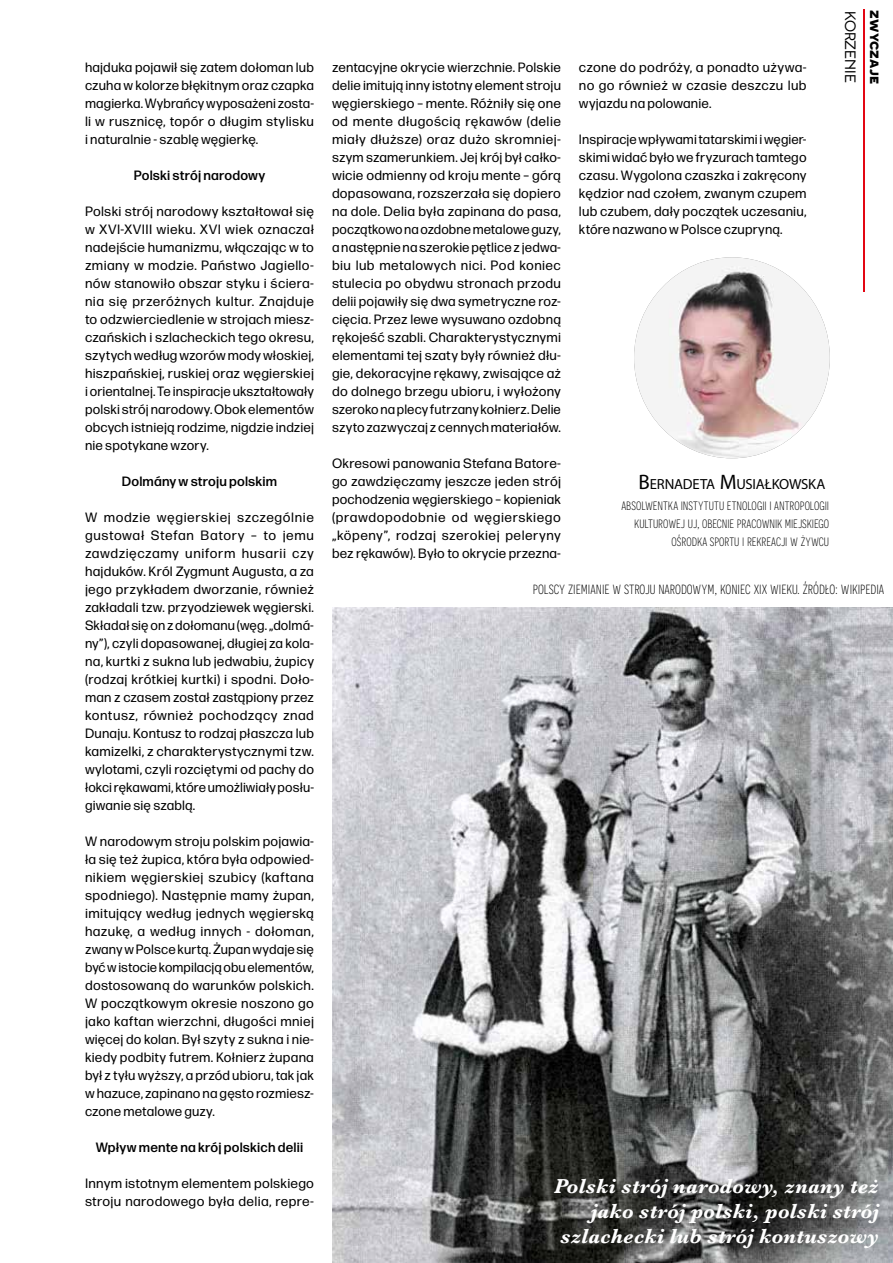
<style>
.page{position:relative;width:893px;height:1263px;background:#fff}
.page>*{position:absolute;margin:0;border:0;box-sizing:border-box;transform-origin:0 0}
.t1{font:italic 700 21px/25.2px "Baskerville";letter-spacing:.01em;color:#fff;text-align:right}
.t2{font:300 16.65px "Novecentosanscondensed";color:#000}
.t3{font:300 15.15px/18px "Novecentosanscondensed";color:#000;text-align:right}
.t4{font:15px "Novecentosanswide";color:#000}
.t5{font:700 15px "Novecentosanswide";color:#000}
.t6{font:14.7px "Myriad Pro";letter-spacing:-.015em;color:#000}
.t7{font:13.5px/18px "Forma DJR Micro";letter-spacing:.015em;color:#000;text-align:justify}
.t8{font:500 13.5px "Forma DJR Micro";letter-spacing:.01em;color:#000}
.s1{font-size:21px}
</style>
<div class="page">
<hr style="left:863px;top:10px;width:2px;height:282px;background:#e30613">
<img style="left:634px;top:257px;width:196px;height:201px">
<img style="left:332px;top:607px;width:561px;height:656px">
<p class="t7" style="left:85px;top:58px;width:230px">hajduka pojawił się zatem dołoman lub czuha w kolorze błękitnym oraz czapka magierka. Wybrańcy wyposażeni zosta&shy;li w rusznicę, topór o długim stylisku i naturalnie - szablę węgierkę.</p>
<p class="t8" style="left:134px;top:167px;width:133px">Polski strój narodowy</p>
<p class="t7" style="left:85px;top:202px;width:230px">Polski strój narodowy kształtował się w XVI-XVIII wieku. XVI wiek oznaczał nadejście humanizmu, włączając w to zmiany w modzie. Państwo Jagiello&shy;nów stanowiło obszar styku i ściera&shy;nia się przeróżnych kultur. Znajduje to odzwierciedlenie w strojach miesz&shy;czańskich i szlacheckich tego okresu, szytych według wzorów mody włoskiej, hiszpańskiej, ruskiej oraz węgierskiej i orientalnej. Te inspiracje ukształtowały polski strój narodowy. Obok elementów obcych istnieją rodzime, nigdzie indziej nie spotykane wzory.</p>
<p class="t8" style="left:122px;top:473px;width:157px">Dolmány w stroju polskim</p>
<p class="t7" style="left:85px;top:508px;width:230px">W modzie węgierskiej szczególnie gustował Stefan Batory – to jemu zawdzięczamy uniform husarii czy hajduków. Król Zygmunt Augusta, a za jego przykładem dworzanie, również zakładali tzw. przyodziewek węgierski.<br>Składał się on z dołomanu (węg. „dolmá&shy;ny”), czyli dopasowanej, długiej za kola&shy;na, kurtki z sukna lub jedwabiu, żupicy (rodzaj krótkiej kurtki) i spodni. Doło&shy;man z czasem został zastąpiony przez kontusz, również pochodzący znad Dunaju. Kontusz to rodzaj płaszcza lub kamizelki, z charakterystycznymi tzw. wylotami, czyli rozciętymi od pachy do łokci rękawami, które umożliwiały posłu&shy;giwanie się szablą.</p>
<p class="t7" style="left:85px;top:832px;width:230px">W narodowym stroju polskim pojawia&shy;ła się też żupica, która była odpowied&shy;nikiem węgierskiej szubicy (kaftana spodniego). Następnie mamy żupan, imitujący według jednych węgierską hazukę, a według innych - dołoman, zwany w Polsce kurtą. Żupan wydaje się być w istocie kompilacją obu elementów, dostosowaną do warunków polskich.<br>W początkowym okresie noszono go jako kaftan wierzchni, długości mniej więcej do kolan. Był szyty z sukna i nie&shy;kiedy podbity futrem. Kołnierz żupana był z tyłu wyższy, a przód ubioru, tak jak w hazuce, zapinano na gęsto rozmiesz&shy;czone metalowe guzy.</p>
<p class="t8" style="left:96px;top:1139px;width:209px">Wpływ mente na krój polskich delii</p>
<p class="t7" style="left:85px;top:1174px;width:230px">Innym istotnym elementem polskiego stroju narodowego była delia, repre-</p>
<p class="t7" style="left:332px;top:58px;width:230px">zentacyjne okrycie wierzchnie. Polskie delie imitują inny istotny element stroju węgierskiego – mente. Różniły się one od mente długością rękawów (delie miały dłuższe) oraz dużo skromniej&shy;szym szamerunkiem. Jej krój był całko&shy;wicie odmienny od kroju mente – górą dopasowana, rozszerzała się dopiero na dole. Delia była zapinana do pasa, początkowo na ozdobne metalowe guzy, a następnie na szerokie pętlice z jedwa&shy;biu lub metalowych nici. Pod koniec stulecia po obydwu stronach przodu delii pojawiły się dwa symetryczne roz&shy;cięcia. Przez lewe wysuwano ozdobną rękojeść szabli. Charakterystycznymi elementami tej szaty były również dłu&shy;gie, dekoracyjne rękawy, zwisające aż do dolnego brzegu ubioru, i wyłożony szeroko na plecy futrzany kołnierz. Delie szyto zazwyczaj z cennych materiałów.</p>
<p class="t7" style="left:332px;top:454px;width:230px">Okresowi panowania Stefana Batore&shy;go zawdzięczamy jeszcze jeden strój pochodzenia węgierskiego – kopieniak (prawdopodobnie od węgierskiego „köpeny”, rodzaj szerokiej peleryny bez rękawów). Było to okrycie przezna-</p>
<p class="t7" style="left:579px;top:58px;width:229px">czone do podróży, a ponadto używa&shy;no go również w czasie deszczu lub wyjazdu na polowanie.</p>
<p class="t7" style="left:579px;top:130px;width:229px">Inspiracje wpływami tatarskimi i węgier&shy;skimi widać było we fryzurach tamtego czasu. Wygolona czaszka i zakręcony kędzior nad czołem, zwanym czupem lub czubem, dały początek uczesaniu, które nazwano w Polsce czupryną.</p>
<p class="t4" style="left:859px;top:11px;width:74px;rotate:90deg">KORZENIE</p>
<p class="t5" style="left:885px;top:10px;width:75px;rotate:90deg">zwyczaje</p>
<p class="t6" style="left:639px;top:475px;width:189px"><span class="s1">B</span> ERNADETA <span class="s1">M</span>USIAŁKOWSKA</p>
<p class="t3" style="left:621px;top:496px;width:209px">absolwentka instytutu etnologii i antropologii kulturowej uj, obecnie pracownik miejskiego ośrodka sportu i rekreacji w żywcu</p>
<p class="t2" style="left:533px;top:579px;width:353px">polscy ziemianie w stroju narodowym, koniec xix wieku. źródło: wikipedia</p>
<h1 class="t1" style="left:554px;top:1173px;width:326px">Polski strój narodowy, znany też jako strój polski, polski strój szlachecki lub strój kontuszowy</h1>
</div>
